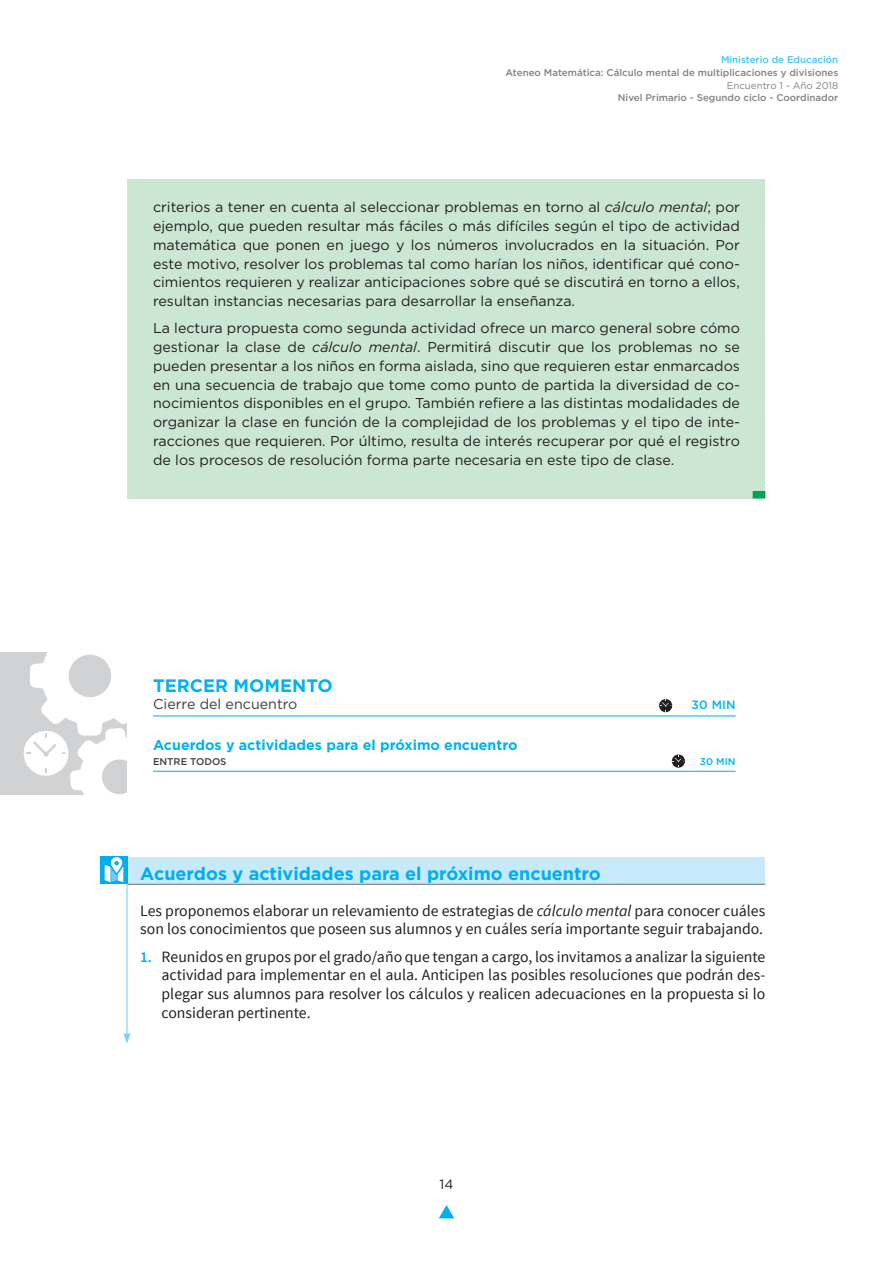
<style>
.page{position:relative;width:893px;height:1263px;background:#fff}
.page>*{position:absolute;margin:0;border:0;box-sizing:border-box;transform-origin:0 0}
.t1{font:700 18px "Gotham";color:#00aeef}
.t2{font:700 18px "Gotham";color:#00b3ef}
.t3{font:15.75px/18.8px "Source Sans Pro";color:#231f20}
.t4{font:14.25px/18.8px "Gotham";color:#231f20;text-align:justify}
.t5{font:700 14.25px "Gotham";color:#00b3ef}
.t6{font:14.25px "Gotham";color:#3e3e3f}
.t7{font:13.5px "Gotham";color:#231f20}
.t8{font:500 12px "Gotham";color:#00b3ef}
.t9{font:500 9.75px "Gotham";color:#808285}
.t10{font:500 9.75px "Gotham";color:#40c7f4}
.t11{font:9.75px "Gotham";color:#808285}
.t12{font:500 9.75px "Gotham";color:#3e3e3f}
.t13{font:500 9.75px "Gotham";color:#00b3ef}
.s1{font-style:italic}
.s2{font-weight:600;font-size:15px;color:#00aeef}
</style>
<div class="page">
<svg style="left:439px;top:1205px;width:15px;height:13px"></svg>
<div style="left:128px;top:180px;width:637px;height:150px;background:#cbe6d3"></div>
<div style="left:128px;top:301px;width:637px;height:188px;background:#cbe6d3"></div>
<div style="left:128px;top:459px;width:637px;height:40px;background:#cbe6d3"></div>
<div style="left:753px;top:491px;width:12px;height:7px;background:#00a54f"></div>
<hr style="left:153px;top:715px;width:583px;height:1px;background:#00aeef">
<hr style="left:153px;top:771px;width:583px;height:1px;background:#00aeef">
<div style="left:128px;top:857px;width:637px;height:26px;background:#c6eafa"></div>
<hr style="left:128px;top:884px;width:637px;height:1px;background:#6c6d70">
<svg style="left:659px;top:699px;width:13px;height:13px"></svg>
<svg style="left:672px;top:754px;width:13px;height:14px"></svg>
<hr style="left:126px;top:856px;width:2px;height:180px;background:#7cd3f6">
<svg style="left:123px;top:1034px;width:8px;height:10px"></svg>
<div style="left:0;top:653px;width:126px;height:141px;background:#d1d2d4"></div>
<svg style="left:24px;top:653px;width:102px;height:141px"></svg>
<svg style="left:100px;top:856px;width:28px;height:27px"></svg>
<svg style="left:105px;top:857px;width:18px;height:25px"></svg>
<p class="t10" style="left:721px;top:53px;width:119px">Ministerio de Educación</p>
<p class="t9" style="left:505px;top:66px;width:334px">Ateneo Matemática: Cálculo mental de multiplicaciones y divisiones</p>
<p class="t11" style="left:727px;top:79px;width:113px">Encuentro 1 - Año 2018</p>
<p class="t9" style="left:618px;top:92px;width:222px">Nivel Primario - Segundo ciclo - Coordinador</p>
<p class="t4" style="left:153px;top:198px;width:588px">criterios a tener en cuenta al seleccionar problemas en torno al <span class="s1">cálculo mental</span>; por ejemplo, que pueden resultar más fáciles o más difíciles según el tipo de actividad matemática que ponen en juego y los números involucrados en la situación. Por este motivo, resolver los problemas tal como harían los niños, identificar qué cono&shy;cimientos requieren y realizar anticipaciones sobre qué se discutirá en torno a ellos, resultan instancias necesarias para desarrollar la enseñanza.</p>
<p class="t4" style="left:153px;top:319px;width:588px">La lectura propuesta como segunda actividad ofrece un marco general sobre cómo gestionar la clase de <span class="s1">cálculo mental</span>. Permitirá discutir que los problemas no se pueden presentar a los niños en forma aislada, sino que requieren estar enmarcados en una secuencia de trabajo que tome como punto de partida la diversidad de co&shy;nocimientos disponibles en el grupo. También refiere a las distintas modalidades de organizar la clase en función de la complejidad de los problemas y el tipo de inte&shy;racciones que requieren. Por último, resulta de interés recuperar por qué el registro de los procesos de resolución forma parte necesaria en este tipo de clase.</p>
<p class="t2" style="left:153px;top:674px;width:181px">TERCER MOMENTO</p>
<p class="t6" style="left:153px;top:695px;width:146px">Cierre del encuentro</p>
<p class="t8" style="left:692px;top:697px;width:46px">30 MIN</p>
<p class="t5" style="left:153px;top:735px;width:366px">Acuerdos y actividades para el próximo encuentro</p>
<p class="t12" style="left:153px;top:755px;width:75px">ENTRE TODOS</p>
<p class="t13" style="left:700px;top:755px;width:37px">30 MIN</p>
<p class="t1" style="left:140px;top:861px;width:462px">Acuerdos y actividades para el próximo encuentro</p>
<p class="t3" style="left:140px;top:901px;width:627px">Les proponemos elaborar un relevamiento de estrategias de <span class="s1">cálculo mental</span> para conocer cuáles son los conocimientos que poseen sus alumnos y en cuáles sería importante seguir trabajando.</p>
<p class="t3" style="left:162px;top:947px;width:605px;text-align:justify;text-indent:-21px"><span class="s2">1.</span> Reunidos en grupos por el grado/año que tengan a cargo, los invitamos a analizar la siguiente actividad para implementar en el aula. Anticipen las posibles resoluciones que podrán des&shy;plegar sus alumnos para resolver los cálculos y realicen adecuaciones en la propuesta si lo consideran pertinente.</p>
<p class="t7" style="left:440px;top:1175px;width:15px">14</p>
</div>
